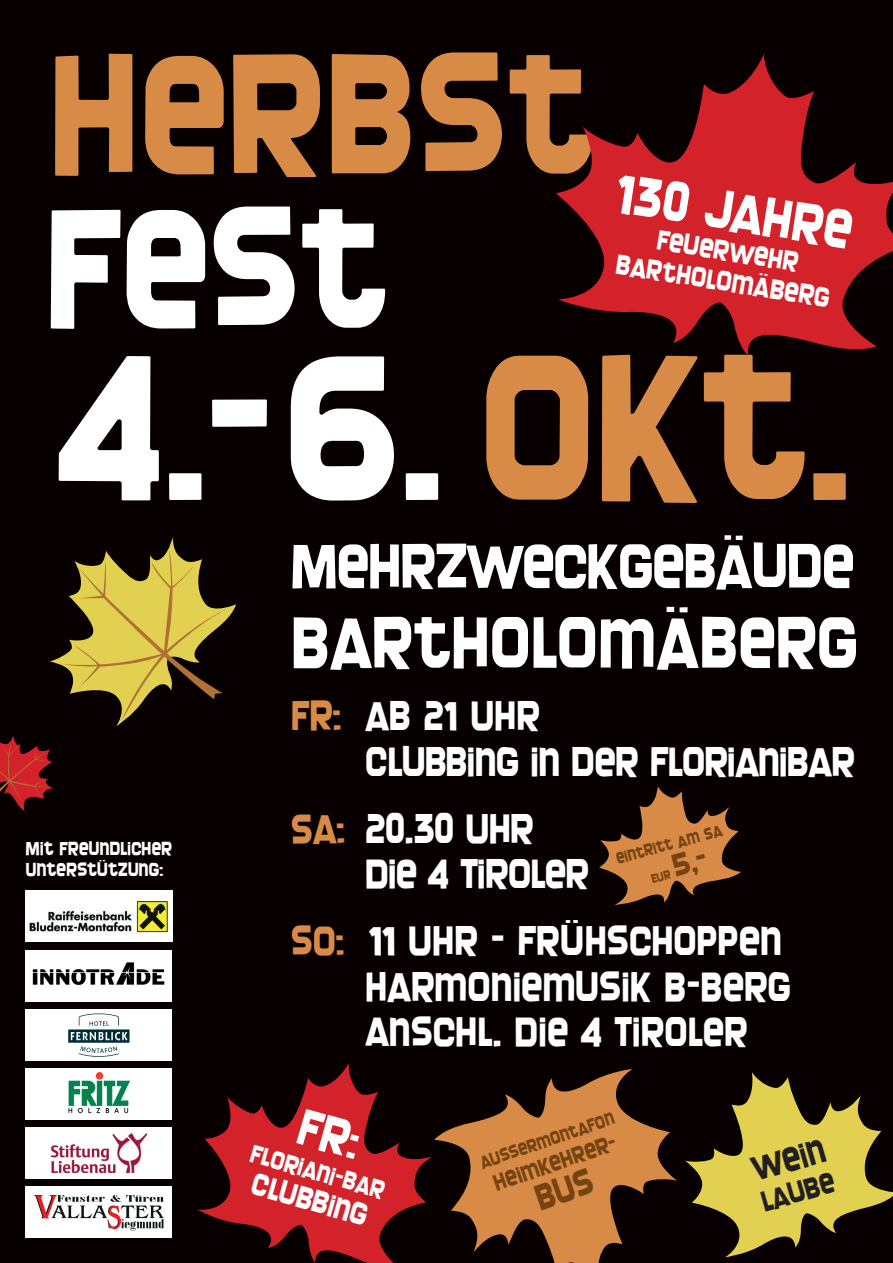
<style>
.page{position:relative;width:893px;height:1263px;background:#080000}
.page>*{position:absolute;margin:0;border:0;box-sizing:border-box;transform-origin:0 0}
.t1{font:189.6px "Screengem";color:#fff}
.t2{font:155.85px "Screengem";color:#d88b47}
.t3{font:155.85px "Screengem";color:#fff}
.t4{font:66.6px "Screengem";color:#fff}
.t5{font:57.45px "Screengem";letter-spacing:-.02em;color:#fff}
.t6{font:50.7px "Screengem";color:#fff}
.t7{font:37.95px/45.5px "Screengem";color:#fff}
.t8{font:37.95px/45.5px "Screengem";letter-spacing:-.02em;color:#fff}
.t9{font:31.95px "Screengem";color:#231f20}
.t10{font:28.5px "Screengem";color:#fff}
.t11{font:27px "Screengem";color:#231f20}
.t12{font:25.35px/30.5px "Screengem";color:#fff;text-align:center}
.t13{font:23.1px "Screengem";color:#fff}
.t14{font:21px "Screengem";color:#764311}
.t15{font:17.4px/20.9px "Screengem";color:#fff}
.t16{font:16.5px "Screengem";color:#764311}
.t17{font:15px "Screengem";color:#764311}
.s1{color:#d88b47}
</style>
<div class="page">
<svg style="left:0;top:736px;width:54px;height:75px"></svg>
<svg style="left:49px;top:537px;width:187px;height:189px"></svg>
<svg style="left:198px;top:1063px;width:234px;height:200px"></svg>
<img style="left:26px;top:891px;width:146px;height:51px">
<div style="left:26px;top:950px;width:146px;height:51px;background:#fff"></div>
<img style="left:32px;top:962px;width:133px;height:23px">
<div style="left:26px;top:1009px;width:146px;height:51px;background:#fff"></div>
<svg style="left:68px;top:1013px;width:62px;height:44px"></svg>
<div style="left:26px;top:1068px;width:146px;height:51px;background:#fff"></div>
<img style="left:68px;top:1073px;width:62px;height:41px">
<div style="left:26px;top:1128px;width:146px;height:51px;background:#fff"></div>
<img style="left:52px;top:1134px;width:94px;height:38px">
<div style="left:26px;top:1187px;width:146px;height:51px;background:#fff"></div>
<img style="left:35px;top:1195px;width:128px;height:35px">
<svg style="left:685px;top:1072px;width:208px;height:185px"></svg>
<svg style="left:434px;top:1069px;width:243px;height:194px"></svg>
<svg style="left:556px;top:54px;width:337px;height:301px;fill:#d3222a"></svg>
<svg style="left:599px;top:786px;width:142px;height:119px"></svg>
<div style="left:296px;top:1109px;width:64px;height:50px;background:#d3222a"></div>
<div style="left:534px;top:1168px;width:61px;height:42px;background:#d88b47"></div>
<h2 class="t2" style="left:47px;top:22px;width:548px">HERBST</h2>
<h2 class="t3" style="left:43px;top:176px;width:345px">FEST</h2>
<h1 class="t1" style="left:57px;top:314px;width:797px">4.-6. <span class="s1">OKT.</span></h1>
<h3 class="t5" style="left:290px;top:532px;width:565px">MEHRZWECKGEBÄUDE</h3>
<h3 class="t4" style="left:290px;top:603px;width:569px">BARTHOLOMÄBERG</h3>
<p class="t8" style="left:365px;top:693px;width:492px;text-indent:-74px"><span class="s1">FR:</span> AB 21 UHR<br>CLUBBING IN DER FLORIANIBAR</p>
<p class="t8" style="left:365px;top:806px;width:226px;text-indent:-74px"><span class="s1">SA:</span> 20.30 UHR<br>DIE 4 TIROLER</p>
<p class="t7" style="left:365px;top:918px;width:428px;text-indent:-74px"><span class="s1">SO:</span> 11 UHR - FRÜHSCHOPPEN<br>HARMONIEMUSIK B-BERG<br>ANSCHL. DIE 4 TIROLER</p>
<h3 class="t6" style="left:621px;top:163px;width:240px;rotate:9deg">130 JAHRE</h3>
<p class="t12" style="left:623px;top:219px;width:218px;rotate:9deg">FEUERWEHR<br>BARTHOLOMÄBERG</p>
<p class="t17" style="left:614px;top:850px;width:111px;rotate:-15deg">EINTRITT AM SA</p>
<p class="t15" style="left:26px;top:838px;width:148px">MIT FREUNDLICHER<br>UNTERSTÜTZUNG:</p>
<p class="t13" style="left:255px;top:1139px;width:140px;rotate:16deg">FLORIANI-BAR</p>
<p class="t10" style="left:257px;top:1166px;width:122px;rotate:16deg">CLUBBING</p>
<p class="t16" style="left:477px;top:1154px;width:143px;rotate:-19deg">AUSSERMONTAFON</p>
<p class="t14" style="left:490px;top:1172px;width:133px;rotate:-19deg">HEIMKEHRER-</p>
<p class="t9" style="left:747px;top:1151px;width:77px;rotate:-16deg">WEIN</p>
<p class="t11" style="left:757px;top:1187px;width:77px;rotate:-16deg">LAUBE</p>
</div>
